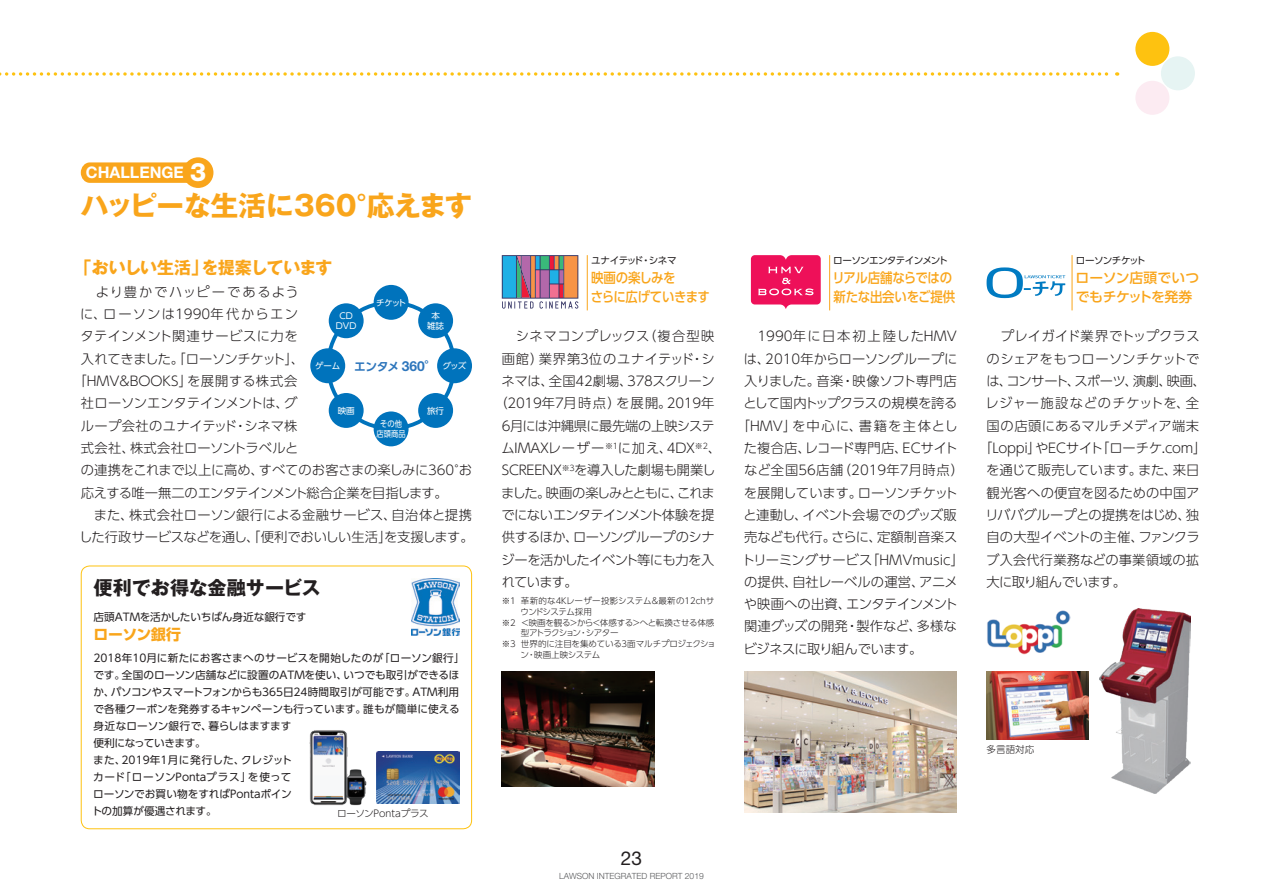
<style>
.page{position:relative;width:1263px;height:893px;background:#fff}
.page>*{position:absolute;margin:0;border:0;box-sizing:border-box;transform-origin:0 0}
.t1{font:700 27.6px "Gothic MB101 Pro";letter-spacing:-.02em;color:#f9a51b}
.t2{font:700 19.2px "Gothic MB101 Pro";color:#231f20}
.t3{font:19.2px "Helvetica Neue LT Std";color:#231f20}
.t4{font:700 16.95px "Gothic MB101 Pro";letter-spacing:-.05em;color:#f9a51b}
.t5{font:700 15.9px "Helvetica Neue LT Std";color:#fff}
.t6{font:700 14.85px "UD Shin Go Pro";letter-spacing:-.02em;color:#f9a51b}
.t7{font:500 13.8px/19.2px "UD Shin Go Pro";letter-spacing:-.02em;color:#f9a51b;scale:.9 1}
.t8{font:500 13.8px/19.2px "UD Shin Go Pro";letter-spacing:-.02em;color:#f9a51b}
.t9{font:300 13.35px "UD Shin Go Pro";letter-spacing:-.01em;color:#231f20}
.t10{font:300 13.35px "UD Shin Go Pro";letter-spacing:.01em;color:#231f20}
.t11{font:300 13.35px "UD Shin Go Pro";letter-spacing:-.03em;color:#231f20}
.t12{font:300 13.35px "UD Shin Go Pro";letter-spacing:-.04em;color:#231f20}
.t13{font:300 13.35px "UD Shin Go Pro";letter-spacing:-.055em;color:#231f20}
.t14{font:300 13.35px "UD Shin Go Pro";letter-spacing:.015em;color:#231f20}
.t15{font:300 13.35px "UD Shin Go Pro";letter-spacing:.035em;color:#231f20}
.t16{font:300 13.35px "UD Shin Go Pro";letter-spacing:.04em;color:#231f20}
.t17{font:300 13.35px "UD Shin Go Pro";letter-spacing:.03em;color:#231f20}
.t18{font:300 13.35px "UD Shin Go Pro";letter-spacing:-.035em;color:#231f20}
.t19{font:300 13.35px "UD Shin Go Pro";letter-spacing:-.05em;color:#231f20}
.t20{font:300 13.35px "UD Shin Go Pro";letter-spacing:-.08em;color:#231f20}
.t21{font:300 13.35px "UD Shin Go Pro";letter-spacing:.08em;color:#231f20}
.t22{font:300 13.35px "UD Shin Go Pro";letter-spacing:.095em;color:#231f20}
.t23{font:300 13.35px "UD Shin Go Pro";letter-spacing:.02em;color:#231f20}
.t24{font:300 13.35px "UD Shin Go Pro";letter-spacing:.13em;color:#231f20}
.t25{font:300 13.35px "UD Shin Go Pro";letter-spacing:-.045em;color:#231f20}
.t26{font:700 11.7px "UD Shin Go Pro De";color:#2e76bc}
.t27{font:10.65px/17px "UD Shin Go Pro";color:#231f20}
.t28{font:9.6px "UD Shin Go Pro";letter-spacing:-.065em;color:#231f20}
.t29{font:300 9.6px "UD Shin Go Pro";letter-spacing:-.02em;color:#231f20}
.t30{font:300 9.6px "UD Shin Go Pro";color:#231f20}
.t31{font:300 8.55px "UD Shin Go Pro";letter-spacing:-.025em;color:#231f20}
.t32{font:300 8.55px "UD Shin Go Pro";color:#231f20}
.t33{font:300 8.55px "Helvetica Neue LT Std";color:#57585a}
.t34{font:8.55px/9.6px "UD Shin Go Pro";color:#fff;text-align:center}
.t35{font:300 8.55px "UD Shin Go Pro";letter-spacing:-.1em;color:#231f20}
.t36{font:300 8.55px "UD Shin Go Pro";letter-spacing:-.06em;color:#231f20}
.t37{font:8.55px/10.6px "UD Shin Go Pro";color:#fff;text-align:center;scale:.85 1}
.s1{font-weight:800;font-size:25.5px}
.s2{font-family:"Helvetica Neue LT Std";font-size:13.8px}
</style>
<div class="page">
<div style="left:81px;top:566px;width:391px;height:263px;border:1px solid #fec210;border-radius:9px"></div>
<svg style="left:0;top:72px;width:1118px;height:4px"></svg>
<div style="left:1135px;top:32px;width:34px;height:34px;background:#fec210;border-radius:50%"></div>
<div style="left:1161px;top:56px;width:34px;height:34px;background:#e6f4f3;border-radius:50%"></div>
<div style="left:1135px;top:81px;width:34px;height:34px;background:#fcebf2;border-radius:50%"></div>
<img style="left:987px;top:610px;width:83px;height:44px">
<img style="left:1099px;top:608px;width:91px;height:186px">
<svg style="left:751px;top:255px;width:70px;height:54px;background:#f03573"></svg>
<img style="left:744px;top:672px;width:213px;height:140px">
<img style="left:502px;top:672px;width:153px;height:115px">
<hr style="left:587px;top:255px;width:1px;height:55px;background:#f9a51b">
<hr style="left:829px;top:255px;width:1px;height:55px;background:#f9a51b">
<hr style="left:1071px;top:255px;width:1px;height:55px;background:#f9a51b">
<svg style="left:81px;top:162px;width:106px;height:21px;background:#f9a925"></svg>
<div style="left:183px;top:157px;width:30px;height:31px;background:#f9a51b;border-radius:50%"></div>
<div style="left:374px;top:285px;width:35px;height:35px;background:#0073bc;border-radius:50%"></div>
<div style="left:374px;top:411px;width:35px;height:35px;background:#0073bc;border-radius:50%"></div>
<div style="left:310px;top:348px;width:35px;height:35px;background:#0073bc;border-radius:50%"></div>
<div style="left:329px;top:303px;width:35px;height:35px;background:#0073bc;border-radius:50%"></div>
<div style="left:329px;top:393px;width:35px;height:35px;background:#0073bc;border-radius:50%"></div>
<div style="left:437px;top:348px;width:35px;height:35px;background:#0073bc;border-radius:50%"></div>
<div style="left:418px;top:303px;width:35px;height:35px;background:#0073bc;border-radius:50%"></div>
<div style="left:418px;top:393px;width:35px;height:35px;background:#0073bc;border-radius:50%"></div>
<img style="left:986px;top:672px;width:103px;height:68px">
<svg style="left:986px;top:267px;width:79px;height:31px"></svg>
<img style="left:412px;top:578px;width:47px;height:58px">
<img style="left:309px;top:730px;width:58px;height:76px">
<img style="left:376px;top:751px;width:83px;height:53px">
<svg style="left:502px;top:255px;width:76px;height:54px;background:#998f9a"></svg>
<p class="t5" style="left:86px;top:162px;width:122px">CHALLENGE <span class="s1">3</span></p>
<h1 class="t1" style="left:81px;top:182px;width:393px">ハッピーな生活に360°応えます</h1>
<p class="t4" style="left:75px;top:254px;width:259px">「おいしい生活」を提案しています</p>
<p class="t24" style="left:81px;top:281px;width:219px">　より豊かでハッピーであるよう</p>
<p class="t21" style="left:80px;top:303px;width:219px">に、ローソンは1990年代からエン</p>
<p class="t17" style="left:80px;top:325px;width:219px">タテインメント関連サービスに力を</p>
<p class="t11" style="left:81px;top:348px;width:225px">入れてきました。「ローソンチケット」、</p>
<p class="t9" style="left:74px;top:370px;width:226px">「HMV&amp;BOOKS」を展開する株式会</p>
<p class="t9" style="left:81px;top:392px;width:218px">社ローソンエンタテインメントは、グ</p>
<p class="t14" style="left:81px;top:415px;width:218px">ループ会社のユナイテッド・シネマ株</p>
<p class="t9" style="left:81px;top:437px;width:219px">式会社、株式会社ローソントラベルと</p>
<p class="t9" style="left:81px;top:459px;width:393px">の連携をこれまで以上に高め、すべてのお客さまの楽しみに360°お</p>
<p class="t19" style="left:81px;top:482px;width:369px">応えする唯一無二のエンタテインメント総合企業を目指します。</p>
<p class="t10" style="left:81px;top:504px;width:393px">　また、株式会社ローソン銀行による金融サービス、自治体と提携</p>
<p class="t9" style="left:79px;top:526px;width:396px">した行政サービスなどを通し、「便利でおいしい生活」を支援します。</p>
<p class="t34" style="left:376px;top:297px;width:32px">チケット</p>
<p class="t34" style="left:427px;top:311px;width:19px">本雑誌</p>
<p class="t34" style="left:336px;top:311px;width:22px">CD<br>DVD</p>
<p class="t26" style="left:354px;top:357px;width:76px">エンタメ <span class="s2">360˚</span></p>
<p class="t34" style="left:315px;top:361px;width:27px">ゲーム</p>
<p class="t34" style="left:443px;top:361px;width:25px">グッズ</p>
<p class="t34" style="left:427px;top:405px;width:19px">旅行</p>
<p class="t34" style="left:338px;top:405px;width:19px">映画</p>
<p class="t37" style="left:377px;top:418px;width:36px">その他店頭商品</p>
<h2 class="t2" style="left:94px;top:572px;width:229px">便利でお得な金融サービス</h2>
<p class="t27" style="left:94px;top:608px;width:214px">店頭ATMを活かしたいちばん身近な銀行です</p>
<p class="t6" style="left:93px;top:623px;width:89px">ローソン銀行</p>
<p class="t27" style="left:92px;top:649px;width:375px">2018年10月に新たにお客さまへのサービスを開始したのが「ローソン銀行」です。全国のローソン店舗などに設置のATMを使い、いつでも取引ができるほか、パソコンやスマートフォンからも365日24時間取引が可能です。ATM利用で各種クーポンを発券するキャンペーンも行っています。誰もが簡単に使える身近なローソン銀行で、暮らしはますます<br>便利になっていきます。<br>また、2019年1月に発行した、クレジット<br>カード「ローソンPontaプラス」を使って<br>ローソンでお買い物をすればPontaポイン<br>トの加算が優遇されます。</p>
<p class="t29" style="left:337px;top:805px;width:93px">ローソンPontaプラス</p>
<p class="t28" style="left:591px;top:252px;width:87px">ユナイテッド・シネマ</p>
<p class="t7" style="left:591px;top:267px;width:134px">映画の楽しみを<br>さらに広げていきます</p>
<p class="t15" style="left:502px;top:325px;width:214px">　シネマコンプレックス（複合型映</p>
<p class="t16" style="left:502px;top:348px;width:215px">画館）業界第3位のユナイテッド・シ</p>
<p class="t9" style="left:501px;top:370px;width:215px">ネマは、全国42劇場、378スクリーン</p>
<p class="t9" style="left:494px;top:392px;width:221px">（2019年7月時点）を展開。2019年</p>
<p class="t11" style="left:502px;top:415px;width:214px">6月には沖縄県に最先端の上映システ</p>
<p class="t9" style="left:501px;top:437px;width:221px">ムIMAXレーザー<sup>※1</sup>に加え、4DX<sup>※2</sup>、</p>
<p class="t9" style="left:502px;top:459px;width:215px">SCREENX<sup>※3</sup>を導入した劇場も開業し</p>
<p class="t20" style="left:501px;top:482px;width:215px">ました。映画の楽しみとともに、これま</p>
<p class="t13" style="left:501px;top:504px;width:214px">でにないエンタテインメント体験を提</p>
<p class="t12" style="left:502px;top:526px;width:214px">供するほか、ローソングループのシナ</p>
<p class="t12" style="left:501px;top:549px;width:215px">ジーを活かしたイベント等にも力を入</p>
<p class="t9" style="left:502px;top:571px;width:78px">れています。</p>
<p class="t32" style="left:502px;top:594px;width:214px">※1 革新的な4Kレーザー投影システム＆最新の12chサ</p>
<p class="t36" style="left:520px;top:605px;width:73px">ウンドシステム採用</p>
<p class="t31" style="left:502px;top:615px;width:214px">※2 ＜映画を観る＞から＜体感する＞へと転換させる体感</p>
<p class="t35" style="left:521px;top:626px;width:99px">型アトラクション・シアター</p>
<p class="t31" style="left:502px;top:637px;width:215px">※3 世界的に注目を集めている3面マルチプロジェクショ</p>
<p class="t31" style="left:521px;top:647px;width:81px">ン・映画上映システム</p>
<p class="t28" style="left:833px;top:252px;width:116px">ローソンエンタテインメント</p>
<p class="t7" style="left:832px;top:267px;width:138px">リアル店舗ならではの新たな出会いをご提供</p>
<p class="t15" style="left:744px;top:325px;width:214px">　1990年に日本初上陸したHMV</p>
<p class="t9" style="left:744px;top:348px;width:215px">は、2010年からローソングループに</p>
<p class="t18" style="left:744px;top:370px;width:214px">入りました。音楽・映像ソフト専門店</p>
<p class="t11" style="left:743px;top:392px;width:216px">として国内トップクラスの規模を誇る</p>
<p class="t22" style="left:737px;top:415px;width:222px">「HMV」を中心に、書籍を主体とし</p>
<p class="t9" style="left:744px;top:437px;width:215px">た複合店、レコード専門店、ECサイト</p>
<p class="t10" style="left:744px;top:459px;width:221px">など全国56店舗（2019年7月時点）</p>
<p class="t9" style="left:744px;top:482px;width:216px">を展開しています。ローソンチケット</p>
<p class="t9" style="left:743px;top:504px;width:215px">と連動し、イベント会場でのグッズ販</p>
<p class="t9" style="left:744px;top:526px;width:215px">売なども代行。さらに、定額制音楽ス</p>
<p class="t9" style="left:742px;top:549px;width:224px">トリーミングサービス「HMVmusic」</p>
<p class="t10" style="left:744px;top:571px;width:215px">の提供、自社レーベルの運営、アニメ</p>
<p class="t12" style="left:744px;top:593px;width:215px">や映画への出資、エンタテインメント</p>
<p class="t9" style="left:744px;top:616px;width:214px">関連グッズの開発・製作など、多様な</p>
<p class="t18" style="left:743px;top:638px;width:180px">ビジネスに取り組んでいます。</p>
<p class="t28" style="left:1076px;top:252px;width:72px">ローソンチケット</p>
<p class="t8" style="left:1076px;top:267px;width:125px">ローソン店頭でいつでもチケットを発券</p>
<p class="t14" style="left:986px;top:325px;width:215px">　プレイガイド業界でトップクラス</p>
<p class="t17" style="left:986px;top:348px;width:214px">のシェアをもつローソンチケットで</p>
<p class="t13" style="left:986px;top:370px;width:221px">は、コンサート、スポーツ、演劇、映画、</p>
<p class="t16" style="left:985px;top:392px;width:215px">レジャー施設などのチケットを、全</p>
<p class="t10" style="left:986px;top:415px;width:214px">国の店頭にあるマルチメディア端末</p>
<p class="t9" style="left:979px;top:437px;width:229px">「Loppi」やECサイト「ローチケ.com」</p>
<p class="t9" style="left:986px;top:459px;width:215px">を通じて販売しています。また、来日</p>
<p class="t23" style="left:986px;top:482px;width:214px">観光客への便宜を図るための中国ア</p>
<p class="t9" style="left:985px;top:504px;width:215px">リババグループとの提携をはじめ、独</p>
<p class="t9" style="left:986px;top:526px;width:215px">自の大型イベントの主催、ファンクラ</p>
<p class="t10" style="left:986px;top:549px;width:214px">ブ入会代行業務などの事業領域の拡</p>
<p class="t25" style="left:986px;top:571px;width:141px">大に取り組んでいます。</p>
<p class="t30" style="left:986px;top:741px;width:49px">多言語対応</p>
<h2 class="t3" style="left:621px;top:847px;width:23px">23</h2>
<p class="t33" style="left:559px;top:870px;width:146px">LAWSON INTEGRATED REPORT 2019</p>
</div>
